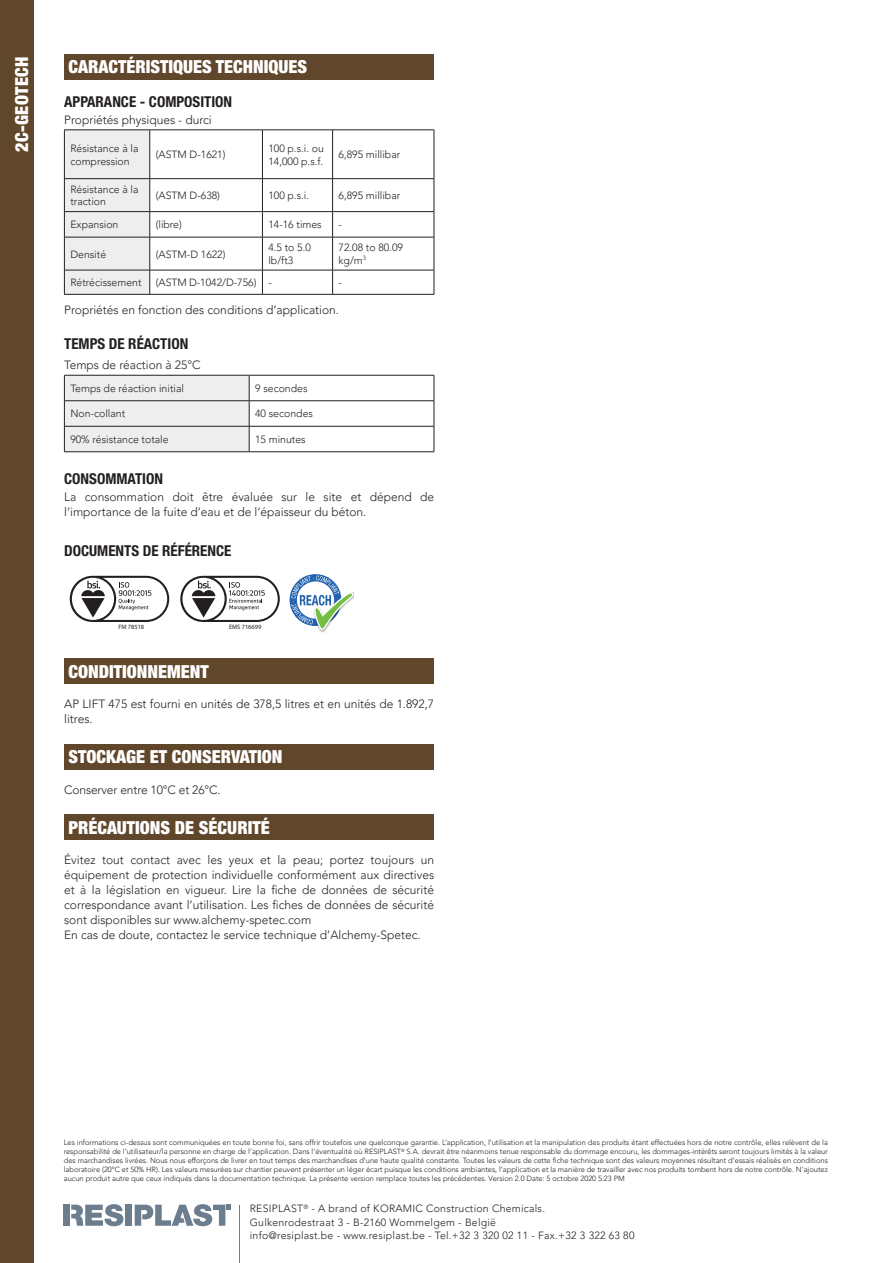
<style>
.page{position:relative;width:893px;height:1263px;background:#fff}
.page>*{position:absolute;margin:0;border:0;box-sizing:border-box;transform-origin:0 0}
.BODY_TEXT{font:900 condensed 18px "Helvetica Neue LT Std";color:#fff}
.BODY_TEXT-2{font:900 condensed 18px "Helvetica Neue LT Std";letter-spacing:.02em;color:#fff}
.BODY_TEXT-3{font:700 condensed 15px "Helvetica Neue LT Std";color:#231f20}
.TItle_niv_2{font:700 condensed 15px "Helvetica Neue LT Std";color:#231f20}
.BODY_TEXT-4{font:300 12px/15px "Avenir LT Pro";color:#231f20}
.Paragraph_Style_1{font:300 10.5px/12.6px "Avenir LT Pro";color:#231f20}
.Paragraph_Style_1-2{font:300 10.5px/13.5px "Avenir LT Pro";letter-spacing:.025em;color:#231f20}
.Body_7{font:300 7.5px/9px "Avenir LT Pro";color:#231f20;text-align:justify}
.t1{font:6.3px "Myriad Pro";color:#231f20}
</style>
<div class="page">
<div style="left:0;top:0;width:34px;height:1263px;background:#60462a"></div>
<hr style="left:240px;top:1205px;width:1px;height:58px;background:#6c7d8e">
<div style="left:125px;top:1205px;width:7px;height:21px;background:#6c7d8e"></div>
<div style="left:64px;top:1205px;width:6px;height:21px;background:#6c7d8e"></div>
<svg style="left:71px;top:1204px;width:52px;height:22px"></svg>
<svg style="left:135px;top:1204px;width:96px;height:22px"></svg>
<div style="left:64px;top:54px;width:370px;height:26px;background:#60462a"></div>
<hr style="left:150px;top:130px;width:112px;height:1px;background:#231f20">
<hr style="left:262px;top:130px;width:71px;height:1px;background:#231f20">
<hr style="left:262px;top:130px;width:1px;height:48px;background:#231f20">
<hr style="left:333px;top:130px;width:101px;height:1px;background:#231f20">
<hr style="left:332px;top:130px;width:1px;height:48px;background:#231f20">
<hr style="left:434px;top:130px;width:1px;height:48px;background:#231f20">
<hr style="left:150px;top:178px;width:112px;height:1px;background:#231f20">
<hr style="left:262px;top:178px;width:71px;height:1px;background:#231f20">
<hr style="left:262px;top:179px;width:1px;height:32px;background:#231f20">
<hr style="left:333px;top:178px;width:101px;height:1px;background:#231f20">
<hr style="left:332px;top:179px;width:1px;height:32px;background:#231f20">
<hr style="left:434px;top:179px;width:1px;height:32px;background:#231f20">
<hr style="left:150px;top:211px;width:112px;height:1px;background:#231f20">
<hr style="left:262px;top:211px;width:71px;height:1px;background:#231f20">
<svg style="left:262px;top:212px;width:1px;height:25px"></svg>
<hr style="left:333px;top:211px;width:101px;height:1px;background:#231f20">
<svg style="left:332px;top:212px;width:1px;height:25px"></svg>
<svg style="left:434px;top:212px;width:1px;height:25px"></svg>
<hr style="left:150px;top:237px;width:112px;height:1px;background:#231f20">
<hr style="left:262px;top:237px;width:71px;height:1px;background:#231f20">
<hr style="left:262px;top:237px;width:1px;height:33px;background:#231f20">
<hr style="left:333px;top:237px;width:101px;height:1px;background:#231f20">
<hr style="left:332px;top:237px;width:1px;height:33px;background:#231f20">
<hr style="left:434px;top:237px;width:1px;height:33px;background:#231f20">
<hr style="left:150px;top:270px;width:112px;height:1px;background:#231f20">
<svg style="left:64px;top:130px;width:86px;height:164px"></svg>
<hr style="left:262px;top:270px;width:71px;height:1px;background:#231f20">
<svg style="left:262px;top:270px;width:1px;height:24px"></svg>
<hr style="left:333px;top:270px;width:101px;height:1px;background:#231f20">
<svg style="left:332px;top:270px;width:1px;height:24px"></svg>
<svg style="left:434px;top:270px;width:1px;height:24px"></svg>
<hr style="left:64px;top:294px;width:86px;height:1px;background:#231f20">
<hr style="left:150px;top:294px;width:112px;height:1px;background:#231f20">
<hr style="left:262px;top:294px;width:71px;height:1px;background:#231f20">
<hr style="left:333px;top:294px;width:101px;height:1px;background:#231f20">
<hr style="left:249px;top:375px;width:185px;height:1px;background:#231f20">
<hr style="left:249px;top:400px;width:185px;height:1px;background:#231f20">
<hr style="left:249px;top:426px;width:185px;height:1px;background:#231f20">
<svg style="left:64px;top:375px;width:186px;height:76px"></svg>
<svg style="left:434px;top:375px;width:1px;height:77px"></svg>
<hr style="left:64px;top:451px;width:185px;height:1px;background:#231f20">
<hr style="left:249px;top:451px;width:185px;height:1px;background:#231f20">
<svg style="left:70px;top:576px;width:99px;height:46px"></svg>
<svg style="left:180px;top:576px;width:100px;height:46px"></svg>
<img style="left:319px;top:630px;width:7px;height:3px">
<svg style="left:290px;top:574px;width:63px;height:56px"></svg>
<div style="left:64px;top:658px;width:370px;height:26px;background:#60462a"></div>
<div style="left:64px;top:744px;width:369px;height:25px;background:#60462a"></div>
<div style="left:64px;top:814px;width:369px;height:26px;background:#60462a"></div>
<h1 class="BODY_TEXT-2" style="left:11px;top:152px;width:97px;rotate:-90deg">2C-GEOTECH</h1>
<p class="BODY_TEXT" style="left:68px;top:56px;width:240px">CARACTÉRISTIQUES TECHNIQUES</p>
<p class="BODY_TEXT-3" style="left:64px;top:92px;width:170px">APPARANCE - COMPOSITION</p>
<p class="BODY_TEXT-4" style="left:64px;top:112px;width:149px">Propriétés physiques - durci</p>
<p class="Paragraph_Style_1" style="left:70px;top:142px;width:70px">Résistance à la compression</p>
<p class="Paragraph_Style_1" style="left:156px;top:148px;width:71px">(ASTM D-1621)</p>
<p class="Paragraph_Style_1" style="left:268px;top:142px;width:57px">100 p.s.i. ou<br>14,000 p.s.f.</p>
<p class="Paragraph_Style_1" style="left:339px;top:148px;width:63px">6,895 millibar</p>
<p class="Paragraph_Style_1" style="left:70px;top:183px;width:70px">Résistance à la traction</p>
<p class="Paragraph_Style_1" style="left:156px;top:189px;width:66px">(ASTM D-638)</p>
<p class="Paragraph_Style_1" style="left:268px;top:189px;width:42px">100 p.s.i.</p>
<p class="Paragraph_Style_1" style="left:339px;top:189px;width:63px">6,895 millibar</p>
<p class="Paragraph_Style_1" style="left:70px;top:218px;width:50px">Expansion</p>
<p class="Paragraph_Style_1" style="left:156px;top:218px;width:28px">(libre)</p>
<p class="Paragraph_Style_1" style="left:268px;top:218px;width:55px">14-16 times</p>
<p class="Paragraph_Style_1" style="left:339px;top:218px;width:5px">-</p>
<p class="Paragraph_Style_1" style="left:70px;top:248px;width:37px">Densité</p>
<p class="Paragraph_Style_1" style="left:156px;top:248px;width:71px">(ASTM-D 1622)</p>
<p class="Paragraph_Style_1" style="left:268px;top:241px;width:44px">4.5 to 5.0 lb/ft3</p>
<p class="Paragraph_Style_1" style="left:339px;top:241px;width:66px">72.08 to 80.09 kg/m<sup>3</sup></p>
<p class="Paragraph_Style_1" style="left:70px;top:276px;width:73px">Rétrécissement</p>
<p class="Paragraph_Style_1" style="left:156px;top:276px;width:102px">(ASTM D-1042/D-756)</p>
<p class="Paragraph_Style_1" style="left:268px;top:276px;width:5px">-</p>
<p class="Paragraph_Style_1" style="left:339px;top:276px;width:5px">-</p>
<p class="BODY_TEXT-4" style="left:64px;top:302px;width:276px">Propriétés en fonction des conditions d’application.</p>
<p class="BODY_TEXT-3" style="left:64px;top:334px;width:126px">TEMPS DE RÉACTION</p>
<p class="BODY_TEXT-4" style="left:64px;top:357px;width:138px">Temps de réaction à 25°C</p>
<p class="Paragraph_Style_1" style="left:70px;top:382px;width:115px">Temps de réaction initial</p>
<p class="Paragraph_Style_1" style="left:255px;top:382px;width:54px">9 secondes</p>
<p class="Paragraph_Style_1" style="left:70px;top:408px;width:56px">Non-collant</p>
<p class="Paragraph_Style_1" style="left:255px;top:408px;width:59px">40 secondes</p>
<p class="Paragraph_Style_1" style="left:70px;top:433px;width:100px">90% résistance totale</p>
<p class="Paragraph_Style_1" style="left:255px;top:433px;width:52px">15 minutes</p>
<p class="BODY_TEXT-3" style="left:64px;top:470px;width:100px">CONSOMMATION</p>
<p class="BODY_TEXT-4" style="left:64px;top:490px;width:371px">La consommation doit être évaluée sur le site et dépend de l’importance de la fuite d’eau et de l’épaisseur du béton.</p>
<p class="TItle_niv_2" style="left:64px;top:541px;width:169px">DOCUMENTS DE RÉFÉRENCE</p>
<p class="t1" style="left:118px;top:623px;width:27px">FM 78518</p>
<p class="t1" style="left:229px;top:623px;width:34px">EMS 716699</p>
<p class="BODY_TEXT" style="left:68px;top:660px;width:142px">CONDITIONNEMENT</p>
<p class="BODY_TEXT-4" style="left:64px;top:696px;width:371px">AP LIFT 475 est fourni en unités de 378,5 litres et en unités de 1.892,7 litres.</p>
<p class="BODY_TEXT" style="left:68px;top:746px;width:216px">STOCKAGE ET CONSERVATION</p>
<p class="BODY_TEXT-4" style="left:64px;top:782px;width:158px">Conserver entre 10°C et 26°C.</p>
<p class="BODY_TEXT" style="left:68px;top:816px;width:203px">PRÉCAUTIONS DE SÉCURITÉ</p>
<p class="BODY_TEXT-4" style="left:64px;top:852px;width:371px;text-align:justify">Évitez tout contact avec les yeux et la peau; portez toujours un équipement de protection individuelle conformément aux directives et à la législation en vigueur. Lire la fiche de données de sécurité correspondance avant l’utilisation. Les fiches de données de sécurité sont disponibles sur www.alchemy-spetec.com</p>
<p class="BODY_TEXT-4" style="left:64px;top:927px;width:358px">En cas de doute, contactez le service technique d’Alchemy-Spetec.</p>
<p class="Body_7" style="left:64px;top:1138px;width:766px">Les informations ci-dessus sont communiquées en toute bonne foi, sans offrir toutefois une quelconque garantie. L’application, l’utilisation et la manipulation des produits étant effectuées hors de notre contrôle, elles relèvent de la responsabilité de l’utilisateur/la personne en charge de l’application. Dans l’éventualité où RESIPLAST<sup>®</sup> S.A. devrait être néanmoins tenue responsable du dommage encouru, les dommages-intérêts seront toujours limités à la valeur des marchandises livrées. Nous nous efforçons de livrer en tout temps des marchandises d’une haute qualité constante. Toutes les valeurs de cette fiche technique sont des valeurs moyennes résultant d’essais réalisés en conditions laboratoire (20°C et 50% HR). Les valeurs mesurées sur chantier peuvent présenter un léger écart puisque les conditions ambiantes, l’application et la manière de travailler avec nos produits tombent hors de notre contrôle. N’ajoutez aucun produit autre que ceux indiqués dans la documentation technique. La présente version remplace toutes les précédentes. Version 2.0 Date: 5 octobre 2020 5:23 PM</p>
<h3 class="Paragraph_Style_1-2" style="left:250px;top:1202px;width:386px">RESIPLAST<sup>®</sup> - A brand of KORAMIC Construction Chemicals.<br>Gulkenrodestraat 3 - B-2160 Wommelgem - België<br>info@resiplast.be - www.resiplast.be - Tel.+32 3 320 02 11 - Fax.+32 3 322 63 80</h3>
</div>
